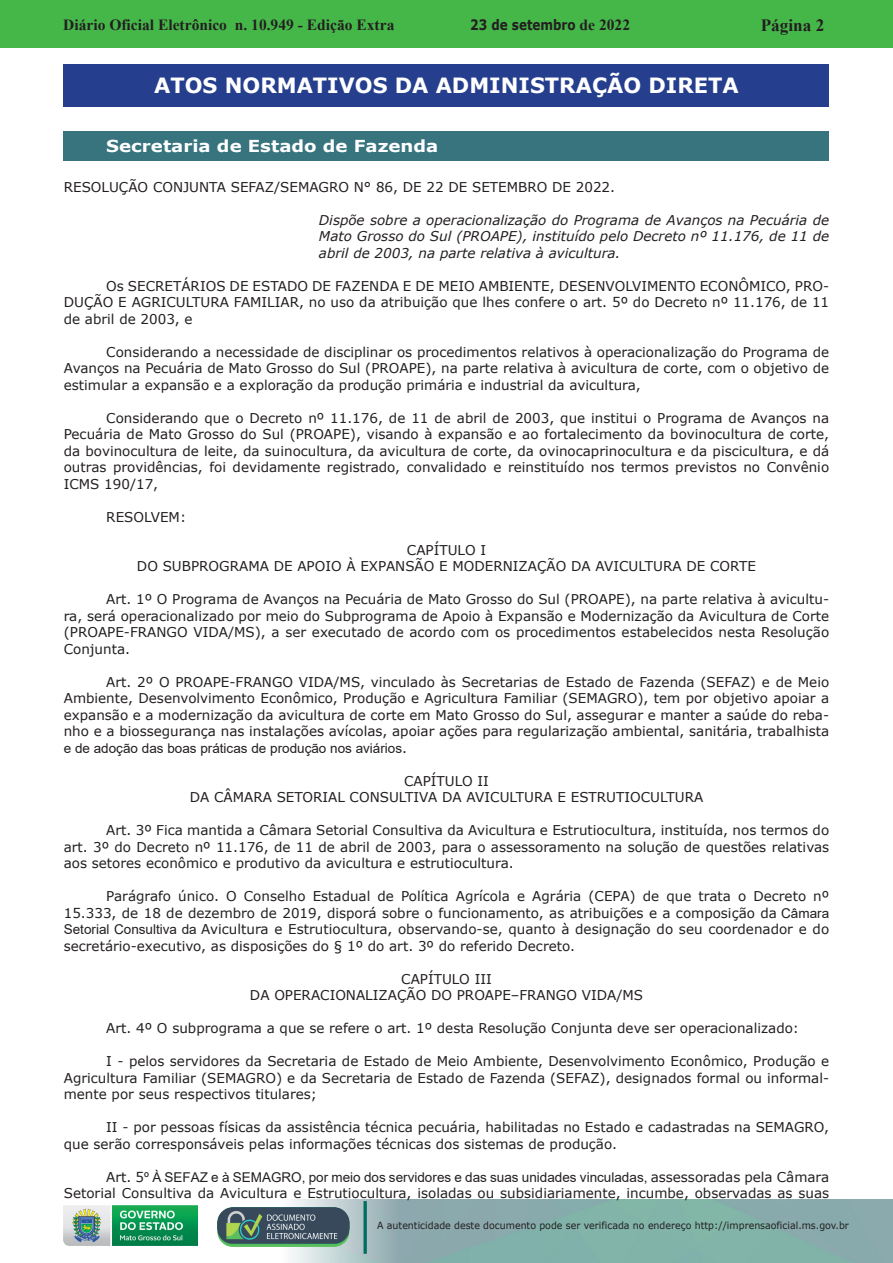
<style>
.page{position:relative;width:893px;height:1263px;background:#fff}
.page>*{position:absolute;margin:0;border:0;box-sizing:border-box;transform-origin:0 0}
.Atos_Normat_Secretar{font:700 21px "Verdana";color:#fff}
.t1{font:700 17.25px "Times New Roman";color:#231f20}
.Atos_Normativos_das{font:700 16.5px "Verdana";color:#fff;scale:1.1 1}
.t2{font:700 15.6px "Times New Roman";color:#231f20}
.t3{font:700 14.4px "Verdana";color:#231f20;scale:.83 1}
.No_Spacing_wrd_1{font:13.5px/16.5px "Verdana";color:#231f20;text-align:justify}
.Body_Text_2_wrd_1{font:13.5px/16.5px "Verdana";color:#231f20;text-align:justify}
.Normal_wrd_7{font:13.5px "Verdana";color:#231f20}
.Normal_wrd_7-2{font:italic 13.5px/16.5px "Verdana";color:#231f20;text-align:justify}
.t4{font:9.9px "Verdana";color:#231f20;scale:.95 1}
.s1{font-family:"Times New Roman";font-size:15.6px}
.s2{font-family:"Arial"}
</style>
<div class="page">
<div style="left:0;top:0;width:893px;height:48px;background:#45b749"></div>
<img style="left:63px;top:1199px;width:830px;height:64px">
<img style="left:364px;top:1202px;width:2px;height:51px">
<img style="left:218px;top:1207px;width:132px;height:39px">
<img style="left:64px;top:1205px;width:134px;height:41px">
<div style="left:64px;top:64px;width:765px;height:42px;background:#253f8e"></div>
<div style="left:64px;top:131px;width:765px;height:30px;background:#37747e"></div>
<p class="t2" style="left:63px;top:13px;width:333px">Diário Oficial Eletrônico n. 10.949 - Edição Extra</p>
<p class="t3" style="left:470px;top:15px;width:194px">23 de setembro <span class="s1">de 2022</span></p>
<p class="t1" style="left:761px;top:13px;width:65px">Página 2</p>
<p class="Atos_Normat_Secretar" style="left:154px;top:71px;width:586px">ATOS NORMATIVOS DA ADMINISTRAÇÃO DIRETA</p>
<p class="Atos_Normativos_das" style="left:106px;top:134px;width:303px">Secretaria de Estado de Fazenda</p>
<p class="Normal_wrd_7" style="left:64px;top:178px;width:553px">RESOLUÇÃO CONJUNTA SEFAZ/SEMAGRO N° 86, DE 22 DE SETEMBRO DE 2022.</p>
<p class="Normal_wrd_7-2" style="left:319px;top:211px;width:512px">Dispõe sobre a operacionalização do Programa de Avanços na Pecuária de Mato Grosso do Sul (PROAPE), instituído pelo Decreto nº 11.176, de 11 de abril de 2003, na parte relativa à avicultura.</p>
<p class="Body_Text_2_wrd_1" style="left:64px;top:277px;width:767px;text-indent:43px">Os SECRETÁRIOS DE ESTADO DE FAZENDA E DE MEIO AMBIENTE, DESENVOLVIMENTO ECONÔMICO, PRO-DUÇÃO E AGRICULTURA FAMILIAR, no uso da atribuição que lhes confere o art. 5º do Decreto nº 11.176, de 11 de abril de 2003, e</p>
<p class="Body_Text_2_wrd_1" style="left:64px;top:343px;width:767px;text-indent:43px">Considerando a necessidade de disciplinar os procedimentos relativos à operacionalização do Programa de Avanços na Pecuária de Mato Grosso do Sul (PROAPE), na parte relativa à avicultura de corte, com o objetivo de estimular a expansão e a exploração da produção primária e industrial da avicultura,</p>
<p class="Body_Text_2_wrd_1" style="left:64px;top:409px;width:767px;text-indent:43px">Considerando que o Decreto nº 11.176, de 11 de abril de 2003, que institui o Programa de Avanços na Pecuária de Mato Grosso do Sul (PROAPE), visando à expansão e ao fortalecimento da bovinocultura de corte, da bovinocultura de leite, da suinocultura, da avicultura de corte, da ovinocaprinocultura e da piscicultura, e dá outras providências, foi devidamente registrado, convalidado e reinstituído nos termos previstos no Convênio ICMS 190/17,</p>
<p class="Normal_wrd_7" style="left:106px;top:508px;width:81px">RESOLVEM:</p>
<p class="Normal_wrd_7" style="left:407px;top:541px;width:81px">CAPÍTULO I</p>
<p class="Normal_wrd_7" style="left:137px;top:557px;width:621px">DO SUBPROGRAMA DE APOIO À EXPANSÃO E MODERNIZAÇÃO DA AVICULTURA DE CORTE</p>
<p class="No_Spacing_wrd_1" style="left:64px;top:591px;width:767px;text-indent:43px">Art. 1º O Programa de Avanços na Pecuária de Mato Grosso do Sul (PROAPE), na parte relativa à avicultu&shy;ra, será operacionalizado por meio do Subprograma de Apoio à Expansão e Modernização da Avicultura de Corte (PROAPE-FRANGO VIDA/MS), a ser executado de acordo com os procedimentos estabelecidos nesta Resolução Conjunta.</p>
<p class="No_Spacing_wrd_1" style="left:64px;top:673px;width:767px;text-indent:43px">Art. 2º O PROAPE-FRANGO VIDA/MS, vinculado às Secretarias de Estado de Fazenda (SEFAZ) e de Meio Ambiente, Desenvolvimento Econômico, Produção e Agricultura Familiar (SEMAGRO), tem por objetivo apoiar a expansão e a modernização da avicultura de corte em Mato Grosso do Sul, assegurar e manter a saúde do reba&shy;nho e a biossegurança nas instalações avícolas, apoiar ações para regularização ambiental, sanitária, trabalhista <span class="s2">e de adoção das boas práticas de produção nos aviários</span>.</p>
<p class="Normal_wrd_7" style="left:404px;top:772px;width:86px">CAPÍTULO II</p>
<p class="Normal_wrd_7" style="left:190px;top:788px;width:515px">DA CÂMARA SETORIAL CONSULTIVA DA AVICULTURA E ESTRUTIOCULTURA</p>
<p class="No_Spacing_wrd_1" style="left:64px;top:822px;width:767px;text-indent:43px">Art. 3º Fica mantida a Câmara Setorial Consultiva da Avicultura e Estrutiocultura, instituída, nos termos do art. 3º do Decreto nº 11.176, de 11 de abril de 2003, para o assessoramento na solução de questões relativas aos setores econômico e produtivo da avicultura e estrutiocultura.</p>
<p class="No_Spacing_wrd_1" style="left:64px;top:888px;width:767px;text-indent:43px">Parágrafo único. O Conselho Estadual de Política Agrícola e Agrária (CEPA) de que trata o Decreto nº 15.333, de 18 de dezembro de 2019, disporá sobre o funcionamento, as atribuições e a composição da <span class="s2">Câmara Setorial Consultiva da</span> Avicultura e Estrutiocultura, observando-se, quanto à designação do seu coordenador e do secretário-executivo, as disposições do § 1º do art. 3º do referido Decreto.</p>
<p class="Normal_wrd_7" style="left:401px;top:970px;width:92px">CAPÍTULO III</p>
<p class="Normal_wrd_7" style="left:250px;top:986px;width:395px">DA OPERACIONALIZAÇÃO DO PROAPE–FRANGO VIDA/MS</p>
<p class="No_Spacing_wrd_1" style="left:106px;top:1020px;width:694px">Art. 4º O subprograma a que se refere o art. 1º desta Resolução Conjunta deve ser operacionalizado:</p>
<p class="No_Spacing_wrd_1" style="left:64px;top:1053px;width:767px;text-indent:43px">I - pelos servidores da Secretaria de Estado de Meio Ambiente, Desenvolvimento Econômico, Produção e Agricultura Familiar (SEMAGRO) e da Secretaria de Estado de Fazenda (SEFAZ), designados formal ou informal&shy;mente por seus respectivos titulares;</p>
<p class="No_Spacing_wrd_1" style="left:64px;top:1119px;width:767px;text-indent:43px">II - por pessoas físicas da assistência técnica pecuária, habilitadas no Estado e cadastradas na SEMAGRO, que serão corresponsáveis pelas informações técnicas dos sistemas de produção.</p>
<p class="No_Spacing_wrd_1" style="left:64px;top:1168px;width:767px;text-align:right">Art. 5<span class="s2">º À SEFAZ e à SEMAGRO, por meio dos servidores e das suas unidades vinculadas,</span> assessoradas pela Câmara<br>Setorial Consultiva da Avicultura e Estrutiocultura, isoladas ou subsidiariamente, incumbe, observadas as suas</p>
<p class="t4" style="left:377px;top:1219px;width:498px">A autenticidade deste documento pode ser verificada no endereço http://imprensaoficial.ms.gov.br</p>
</div>
